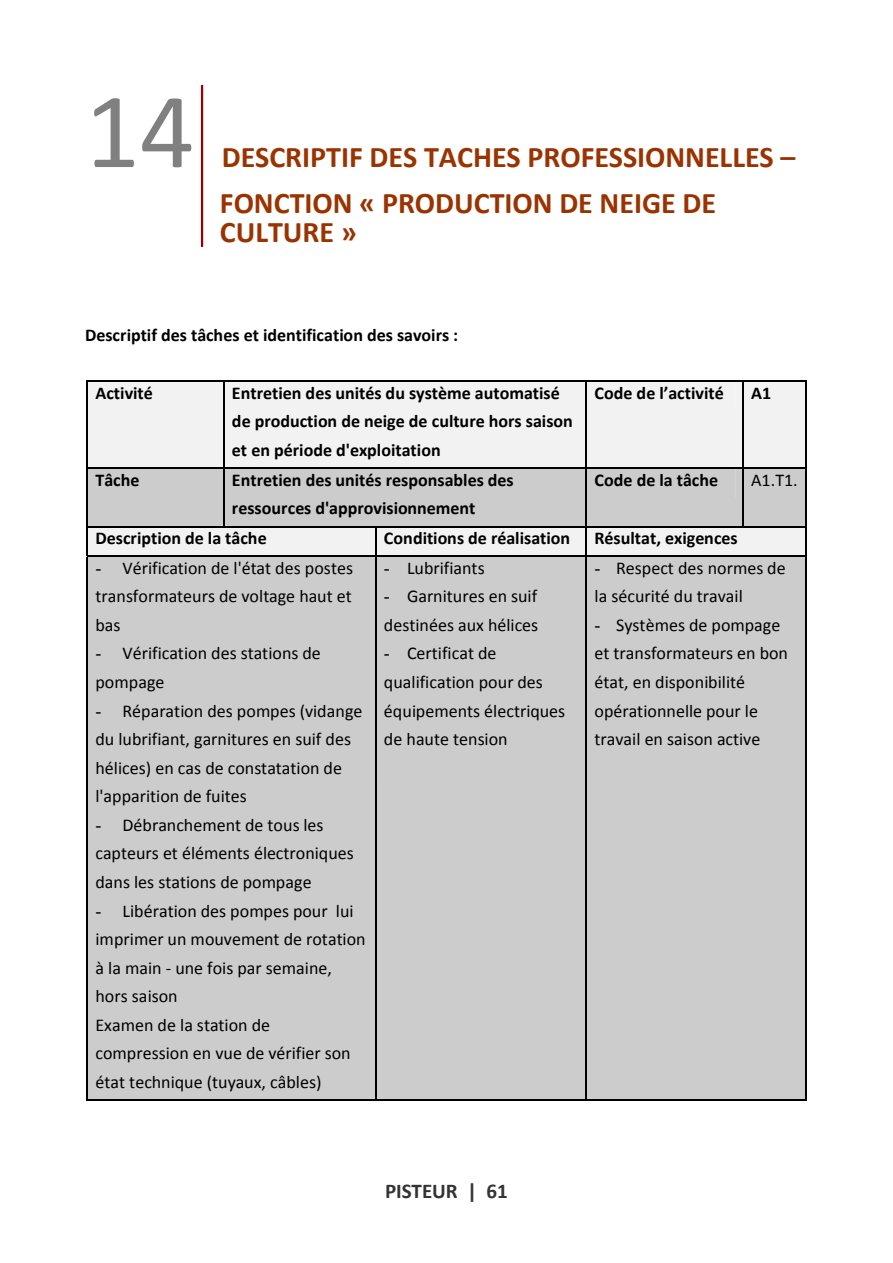
<style>
.page{position:relative;width:893px;height:1263px;background:#fff}
.page>*{position:absolute;margin:0;border:0;box-sizing:border-box;transform-origin:0 0}
.t1{font:108px "Calibri";color:#808080}
.t2{font:700 30px/46px "Calibri";color:#9a3300}
.t3{font:700 21px "Calibri";color:#333}
.t4{font:18px/28.5px "Calibri";color:#000}
.t5{font:700 18px/28.7px "Calibri";letter-spacing:.005em;color:#000}
.s1{font-family:"Times New Roman"}
</style>
<div class="page">
<svg style="left:87px;top:381px;width:719px;height:175px"></svg>
<div style="left:88px;top:557px;width:287px;height:543px;background:#ccc"></div>
<div style="left:95px;top:557px;width:273px;height:28px;background:#ccc"></div>
<div style="left:95px;top:585px;width:273px;height:29px;background:#ccc"></div>
<div style="left:95px;top:614px;width:273px;height:28px;background:#ccc"></div>
<div style="left:95px;top:642px;width:273px;height:29px;background:#ccc"></div>
<div style="left:95px;top:671px;width:273px;height:29px;background:#ccc"></div>
<div style="left:95px;top:700px;width:273px;height:28px;background:#ccc"></div>
<div style="left:95px;top:728px;width:273px;height:29px;background:#ccc"></div>
<div style="left:95px;top:757px;width:273px;height:28px;background:#ccc"></div>
<div style="left:95px;top:785px;width:273px;height:29px;background:#ccc"></div>
<div style="left:95px;top:814px;width:273px;height:28px;background:#ccc"></div>
<div style="left:95px;top:842px;width:273px;height:29px;background:#ccc"></div>
<div style="left:95px;top:871px;width:273px;height:29px;background:#ccc"></div>
<div style="left:95px;top:900px;width:273px;height:28px;background:#ccc"></div>
<div style="left:95px;top:928px;width:273px;height:29px;background:#ccc"></div>
<div style="left:95px;top:957px;width:273px;height:28px;background:#ccc"></div>
<div style="left:95px;top:985px;width:273px;height:29px;background:#ccc"></div>
<div style="left:95px;top:1014px;width:273px;height:28px;background:#ccc"></div>
<div style="left:95px;top:1042px;width:273px;height:29px;background:#ccc"></div>
<div style="left:95px;top:1071px;width:273px;height:28px;background:#ccc"></div>
<div style="left:376px;top:557px;width:210px;height:543px;background:#ccc"></div>
<div style="left:384px;top:557px;width:194px;height:28px;background:#ccc"></div>
<div style="left:384px;top:585px;width:194px;height:29px;background:#ccc"></div>
<div style="left:384px;top:614px;width:194px;height:28px;background:#ccc"></div>
<div style="left:384px;top:642px;width:194px;height:29px;background:#ccc"></div>
<div style="left:384px;top:671px;width:194px;height:29px;background:#ccc"></div>
<div style="left:384px;top:700px;width:194px;height:28px;background:#ccc"></div>
<div style="left:384px;top:728px;width:194px;height:29px;background:#ccc"></div>
<div style="left:384px;top:757px;width:194px;height:28px;background:#ccc"></div>
<div style="left:587px;top:557px;width:218px;height:543px;background:#ccc"></div>
<div style="left:594px;top:557px;width:203px;height:28px;background:#ccc"></div>
<div style="left:594px;top:585px;width:203px;height:29px;background:#ccc"></div>
<div style="left:594px;top:614px;width:203px;height:28px;background:#ccc"></div>
<div style="left:594px;top:642px;width:203px;height:29px;background:#ccc"></div>
<div style="left:594px;top:671px;width:203px;height:29px;background:#ccc"></div>
<div style="left:594px;top:700px;width:203px;height:28px;background:#ccc"></div>
<div style="left:594px;top:728px;width:203px;height:29px;background:#ccc"></div>
<div style="left:594px;top:757px;width:203px;height:28px;background:#ccc"></div>
<hr style="left:87px;top:556px;width:719px;height:1px;background:#000">
<hr style="left:87px;top:557px;width:1px;height:544px;background:#000">
<hr style="left:87px;top:1100px;width:288px;height:1px;background:#000">
<hr style="left:375px;top:557px;width:1px;height:544px;background:#000">
<hr style="left:376px;top:1100px;width:210px;height:1px;background:#000">
<hr style="left:586px;top:557px;width:1px;height:544px;background:#000">
<hr style="left:587px;top:1100px;width:218px;height:1px;background:#000">
<hr style="left:805px;top:557px;width:1px;height:544px;background:#000">
<hr style="left:201px;top:85px;width:2px;height:162px;background:#990101">
<h1 class="t1" style="left:85px;top:86px;width:111px">14</h1>
<h2 class="t2" style="left:220px;top:137px;width:577px">DESCRIPTIF DES TACHES PROFESSIONNELLES –<br>FONCTION « PRODUCTION DE NEIGE DE</h2>
<h2 class="t2" style="left:220px;top:212px;width:139px">CULTURE »</h2>
<p class="t5" style="left:85px;top:322px;width:374px">Descriptif des tâches et identification des savoirs :</p>
<p class="t5" style="left:95px;top:380px;width:59px">Activité</p>
<p class="t5" style="left:232px;top:380px;width:342px">Entretien des unités du système automatisé de production de neige de culture hors saison et en période d'exploitation</p>
<p class="t5" style="left:594px;top:380px;width:131px">Code de l’activité</p>
<p class="t5" style="left:751px;top:380px;width:22px">A1</p>
<p class="t5" style="left:95px;top:467px;width:46px">Tâche</p>
<p class="t5" style="left:232px;top:467px;width:283px">Entretien des unités responsables des ressources d'approvisionnement</p>
<p class="t5" style="left:594px;top:467px;width:125px">Code de la tâche</p>
<p class="t4" style="left:751px;top:467px;width:48px">А1.Т1.</p>
<p class="t5" style="left:95px;top:525px;width:173px">Description de la tâche</p>
<p class="t5" style="left:384px;top:525px;width:187px">Conditions de réalisation</p>
<p class="t5" style="left:594px;top:525px;width:145px">Résultat, exigences</p>
<p class="t4" style="left:95px;top:555px;width:259px;text-align:justify"><span class="s1">-</span> Vérification de l'état des postes transformateurs de voltage haut et bas</p>
<p class="t4" style="left:95px;top:641px;width:227px"><span class="s1">-</span> Vérification des stations de pompage</p>
<p class="t4" style="left:95px;top:698px;width:268px"><span class="s1">-</span> Réparation des pompes (vidange du lubrifiant, garnitures en suif des hélices) en cas de constatation de l'apparition de fuites</p>
<p class="t4" style="left:95px;top:812px;width:260px"><span class="s1">-</span> Débranchement de tous les capteurs et éléments électroniques dans les stations de pompage</p>
<p class="t4" style="left:95px;top:898px;width:272px"><span class="s1">-</span> Libération des pompes pour lui imprimer un mouvement de rotation à la main ‐ une fois par semaine, hors saison<br>Examen de la station de compression en vue de vérifier son état technique (tuyaux, câbles)</p>
<p class="t4" style="left:384px;top:555px;width:102px"><span class="s1">-</span> Lubrifiants</p>
<p class="t4" style="left:384px;top:583px;width:156px"><span class="s1">-</span> Garnitures en suif destinées aux hélices</p>
<p class="t4" style="left:384px;top:641px;width:183px"><span class="s1">-</span> Certificat de qualification pour des équipements électriques de haute tension</p>
<p class="t4" style="left:594px;top:555px;width:193px"><span class="s1">-</span> Respect des normes de la sécurité du travail</p>
<p class="t4" style="left:594px;top:612px;width:195px"><span class="s1">-</span> Systèmes de pompage et transformateurs en bon état, en disponibilité opérationnelle pour le travail en saison active</p>
<p class="t3" style="left:385px;top:1182px;width:124px">PISTEUR | 61</p>
</div>
